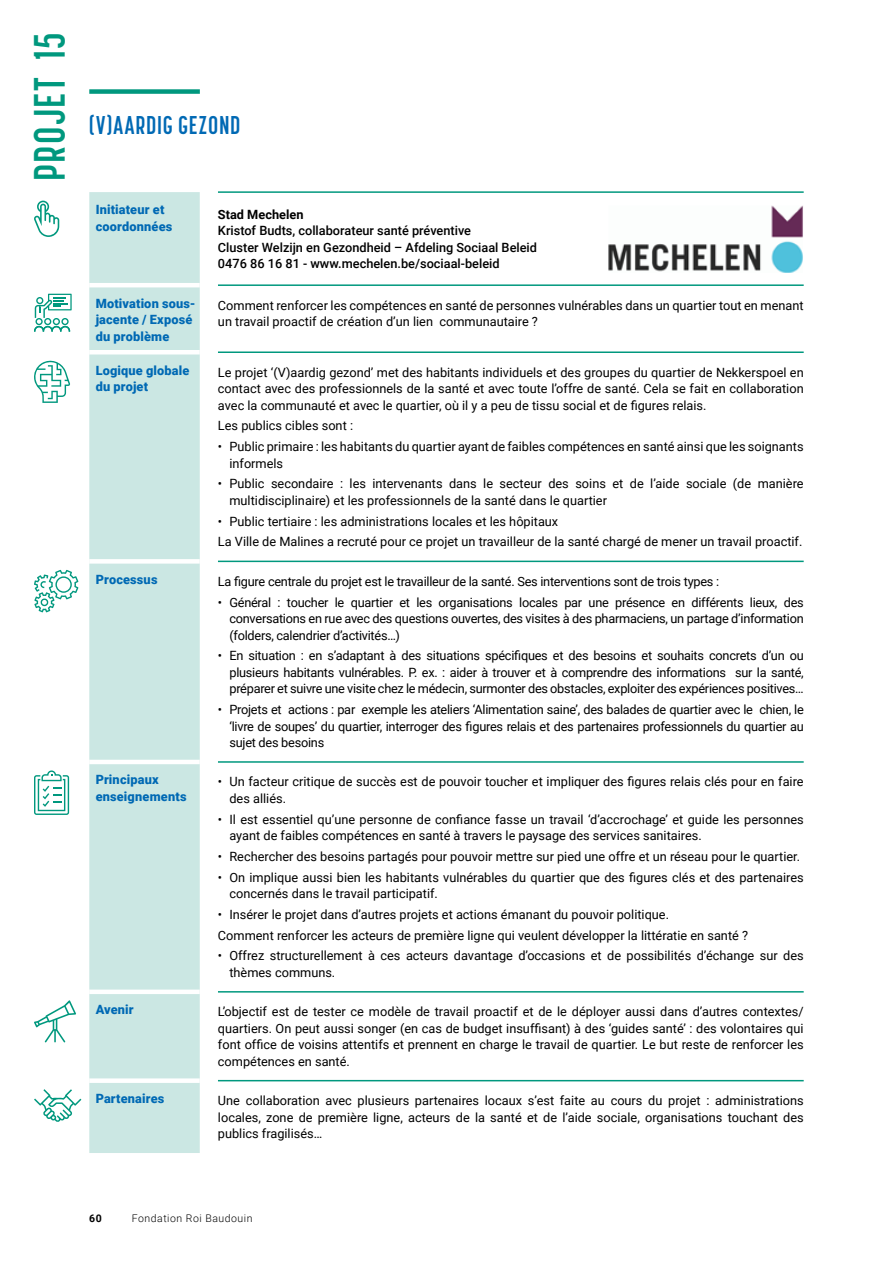
<style>
.page{position:relative;width:893px;height:1263px;background:#fff}
.page>*{position:absolute;margin:0;border:0;box-sizing:border-box;transform-origin:0 0}
.Titre_1_Korolev_comp{font:700 43.65px "Korolev Compressed";letter-spacing:.03em;color:#00987e}
.Titre_1_Korolev_comp-2{font:700 25.5px "Korolev Compressed";letter-spacing:.03em;color:#0069b4}
.t1{font:12.75px/16.5px "Roboto";color:#000}
.body{font:900 12.75px/16.5px "Roboto";letter-spacing:.015em;color:#0069b4}
.t2{font:500 12.75px "Roboto";color:#000}
.t3{font:12.75px "Roboto";letter-spacing:-.02em;color:#000}
.t4{font:700 12.75px "Roboto";color:#000}
.t5{font:300 10.5px "Roboto";letter-spacing:.05em;color:#000}
.t6{font:700 10.5px "Roboto";color:#000}
</style>
<div class="page">
<div style="left:89px;top:89px;width:111px;height:5px;background:#00987e"></div>
<div style="left:89px;top:192px;width:111px;height:961px;background:#cbe7e3"></div>
<hr style="left:89px;top:283px;width:111px;height:4px;background:#fff">
<hr style="left:89px;top:350px;width:111px;height:4px;background:#fff">
<div style="left:89px;top:559px;width:111px;height:5px;background:#fff"></div>
<hr style="left:89px;top:760px;width:111px;height:4px;background:#fff">
<div style="left:89px;top:989px;width:111px;height:5px;background:#fff"></div>
<div style="left:89px;top:1078px;width:111px;height:5px;background:#fff"></div>
<hr style="left:218px;top:191px;width:586px;height:2px;background:#00987e">
<hr style="left:218px;top:284px;width:586px;height:2px;background:#00987e">
<hr style="left:218px;top:351px;width:586px;height:2px;background:#00987e">
<hr style="left:218px;top:561px;width:586px;height:1px;background:#00987e">
<hr style="left:218px;top:761px;width:586px;height:2px;background:#00987e">
<hr style="left:218px;top:991px;width:586px;height:1px;background:#00987e">
<hr style="left:218px;top:1080px;width:586px;height:1px;background:#00987e">
<svg style="left:34px;top:201px;width:25px;height:36px"></svg>
<svg style="left:34px;top:294px;width:38px;height:38px"></svg>
<svg style="left:34px;top:360px;width:36px;height:43px"></svg>
<svg style="left:34px;top:570px;width:44px;height:42px"></svg>
<svg style="left:34px;top:770px;width:35px;height:45px"></svg>
<svg style="left:34px;top:1000px;width:42px;height:42px"></svg>
<svg style="left:34px;top:1089px;width:47px;height:33px"></svg>
<img style="left:608px;top:205px;width:195px;height:68px">
<p class="Titre_1_Korolev_comp" style="left:25px;top:181px;width:149px;rotate:-90deg">PROJET 15</p>
<p class="Titre_1_Korolev_comp-2" style="left:89px;top:110px;width:153px">(V)AARDIG GEZOND</p>
<p class="body" style="left:96px;top:201px;width:78px">Initiateur et coordonnées</p>
<p class="t4" style="left:218px;top:205px;width:87px">Stad Mechelen</p>
<p class="t2" style="left:218px;top:222px;width:255px">Kristof Budts, collaborateur santé préventive</p>
<p class="t2" style="left:218px;top:238px;width:321px">Cluster Welzijn en Gezondheid – Afdeling Sociaal Beleid</p>
<p class="t2" style="left:218px;top:255px;width:283px">0476 86 16 81 - www.mechelen.be/sociaal-beleid</p>
<p class="body" style="left:96px;top:294px;width:102px">Motivation sous&shy;jacente / Exposé du problème</p>
<p class="t1" style="left:218px;top:296px;width:587px">Comment renforcer les compétences en santé de personnes vulnérables dans un quartier tout en menant un travail proactif de création d’un lien communautaire ?</p>
<p class="body" style="left:96px;top:361px;width:95px">Logique globale du projet</p>
<p class="t1" style="left:218px;top:363px;width:587px;text-align:justify">Le projet ‘(V)aardig gezond’ met des habitants individuels et des groupes du quartier de Nekkerspoel en contact avec des professionnels de la santé et avec toute l’offre de santé. Cela se fait en collaboration avec la communauté et avec le quartier, où il y a peu de tissu social et de figures relais.</p>
<p class="t1" style="left:218px;top:417px;width:137px">Les publics cibles sont :</p>
<p class="t1" style="left:229px;top:438px;width:576px;text-indent:-11px">• Public primaire : les habitants du quartier ayant de faibles compétences en santé ainsi que les soignants informels</p>
<p class="t1" style="left:229px;top:475px;width:576px;text-indent:-11px">• Public secondaire : les intervenants dans le secteur des soins et de l’aide sociale (de manière multidisciplinaire) et les professionnels de la santé dans le quartier</p>
<p class="t1" style="left:218px;top:512px;width:342px">• Public tertiaire : les administrations locales et les hôpitaux</p>
<p class="t1" style="left:218px;top:533px;width:586px">La Ville de Malines a recruté pour ce projet un travailleur de la santé chargé de mener un travail proactif.</p>
<p class="body" style="left:96px;top:570px;width:63px">Processus</p>
<p class="t3" style="left:218px;top:572px;width:503px">La figure centrale du projet est le travailleur de la santé. Ses interventions sont de trois types :</p>
<p class="t1" style="left:229px;top:593px;width:576px;text-align:justify;text-indent:-11px">• Général : toucher le quartier et les organisations locales par une présence en différents lieux, des conversations en rue avec des questions ouvertes, des visites à des pharmaciens, un partage d’information (folders, calendrier d’activités…)</p>
<p class="t1" style="left:229px;top:647px;width:576px;text-align:justify;text-indent:-11px">• En situation : en s’adaptant à des situations spécifiques et des besoins et souhaits concrets d’un ou plusieurs habitants vulnérables. P. ex. : aider à trouver et à comprendre des informations sur la santé, préparer et suivre une visite chez le médecin, surmonter des obstacles, exploiter des expériences positives…</p>
<p class="t1" style="left:229px;top:701px;width:576px;text-align:justify;text-indent:-11px">• Projets et actions : par exemple les ateliers ‘Alimentation saine’, des balades de quartier avec le chien, le ‘livre de soupes’ du quartier, interroger des figures relais et des partenaires professionnels du quartier au sujet des besoins</p>
<p class="body" style="left:96px;top:771px;width:92px">Principaux enseignements</p>
<p class="t1" style="left:229px;top:773px;width:576px;text-indent:-11px">• Un facteur critique de succès est de pouvoir toucher et impliquer des figures relais clés pour en faire des alliés.</p>
<p class="t1" style="left:229px;top:810px;width:576px;text-indent:-11px">• Il est essentiel qu’une personne de confiance fasse un travail ‘d’accrochage’ et guide les personnes ayant de faibles compétences en santé à travers le paysage des services sanitaires.</p>
<p class="t1" style="left:218px;top:848px;width:584px">• Rechercher des besoins partagés pour pouvoir mettre sur pied une offre et un réseau pour le quartier.</p>
<p class="t1" style="left:229px;top:868px;width:576px;text-indent:-11px">• On implique aussi bien les habitants vulnérables du quartier que des figures clés et des partenaires concernés dans le travail participatif.</p>
<p class="t1" style="left:218px;top:906px;width:453px">• Insérer le projet dans d’autres projets et actions émanant du pouvoir politique.</p>
<p class="t1" style="left:218px;top:926px;width:532px">Comment renforcer les acteurs de première ligne qui veulent développer la littératie en santé ?</p>
<p class="t1" style="left:229px;top:947px;width:576px;text-indent:-11px">• Offrez structurellement à ces acteurs davantage d’occasions et de possibilités d’échange sur des thèmes communs.</p>
<p class="body" style="left:96px;top:1001px;width:40px">Avenir</p>
<p class="t1" style="left:218px;top:1003px;width:587px;text-align:justify">L’objectif est de tester ce modèle de travail proactif et de le déployer aussi dans d’autres contextes/ quartiers. On peut aussi songer (en cas de budget insuffisant) à des ‘guides santé’ : des volontaires qui font office de voisins attentifs et prennent en charge le travail de quartier. Le but reste de renforcer les compétences en santé.</p>
<p class="body" style="left:96px;top:1090px;width:70px">Partenaires</p>
<p class="t1" style="left:218px;top:1092px;width:587px;text-align:justify">Une collaboration avec plusieurs partenaires locaux s’est faite au cours du projet : administrations locales, zone de première ligne, acteurs de la santé et de l’aide sociale, organisations touchant des publics fragilisés…</p>
<p class="t6" style="left:89px;top:1211px;width:14px">60</p>
<p class="t5" style="left:132px;top:1211px;width:122px">Fondation Roi Baudouin</p>
</div>
